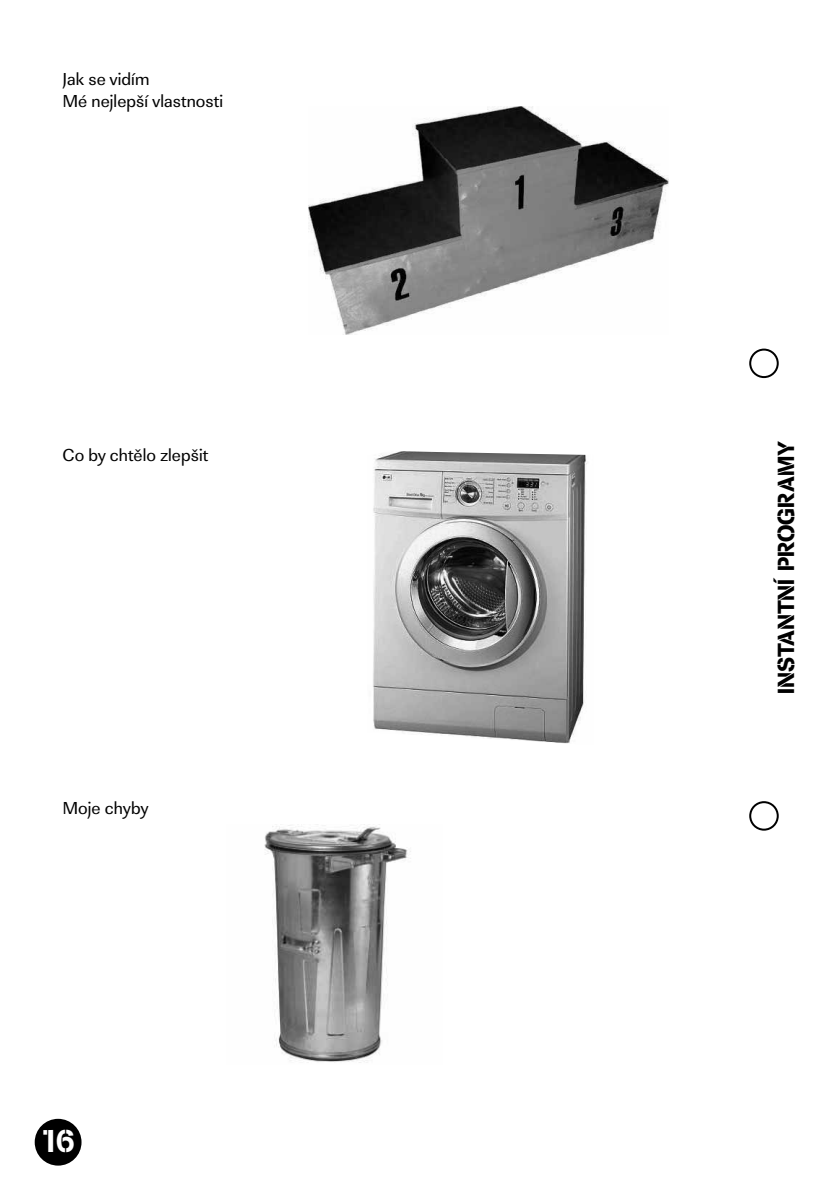
<style>
.page{position:relative;width:840px;height:1191px;background:#fff}
.page>*{position:absolute;margin:0;border:0;box-sizing:border-box;transform-origin:0 0}
.t1{font:33.6px "Cargo DCE";color:#fff}
.t2{font:24.4px "Cargo DCE";letter-spacing:-.01em;color:#000}
.t3{font:18px/22.2px "URW Linear TCE";letter-spacing:.005em;color:#000}
</style>
<div class="page">
<div style="left:35px;top:1118px;width:46px;height:47px;background:#000;border-radius:50%"></div>
<div style="left:748px;top:801px;width:30px;height:29px;border:2px solid #000;border-radius:50%"></div>
<div style="left:748px;top:348px;width:30px;height:30px;border:2px solid #000;border-radius:50%"></div>
<img style="left:308px;top:107px;width:360px;height:228px">
<img style="left:373px;top:451px;width:214px;height:293px">
<img style="left:264px;top:825px;width:147px;height:238px">
<p class="t3" style="left:62px;top:68px;width:162px">Jak se vidím<br>Mé nejlepší vlastnosti</p>
<p class="t3" style="left:62px;top:443px;width:147px">Co by chtělo zlepšit</p>
<p class="t3" style="left:62px;top:797px;width:87px">Moje chyby</p>
<h1 class="t1" style="left:39px;top:1121px;width:37px">16</h1>
<h2 class="t2" style="left:771px;top:693px;width:254px;rotate:-90deg">Instantní programy</h2>
</div>
